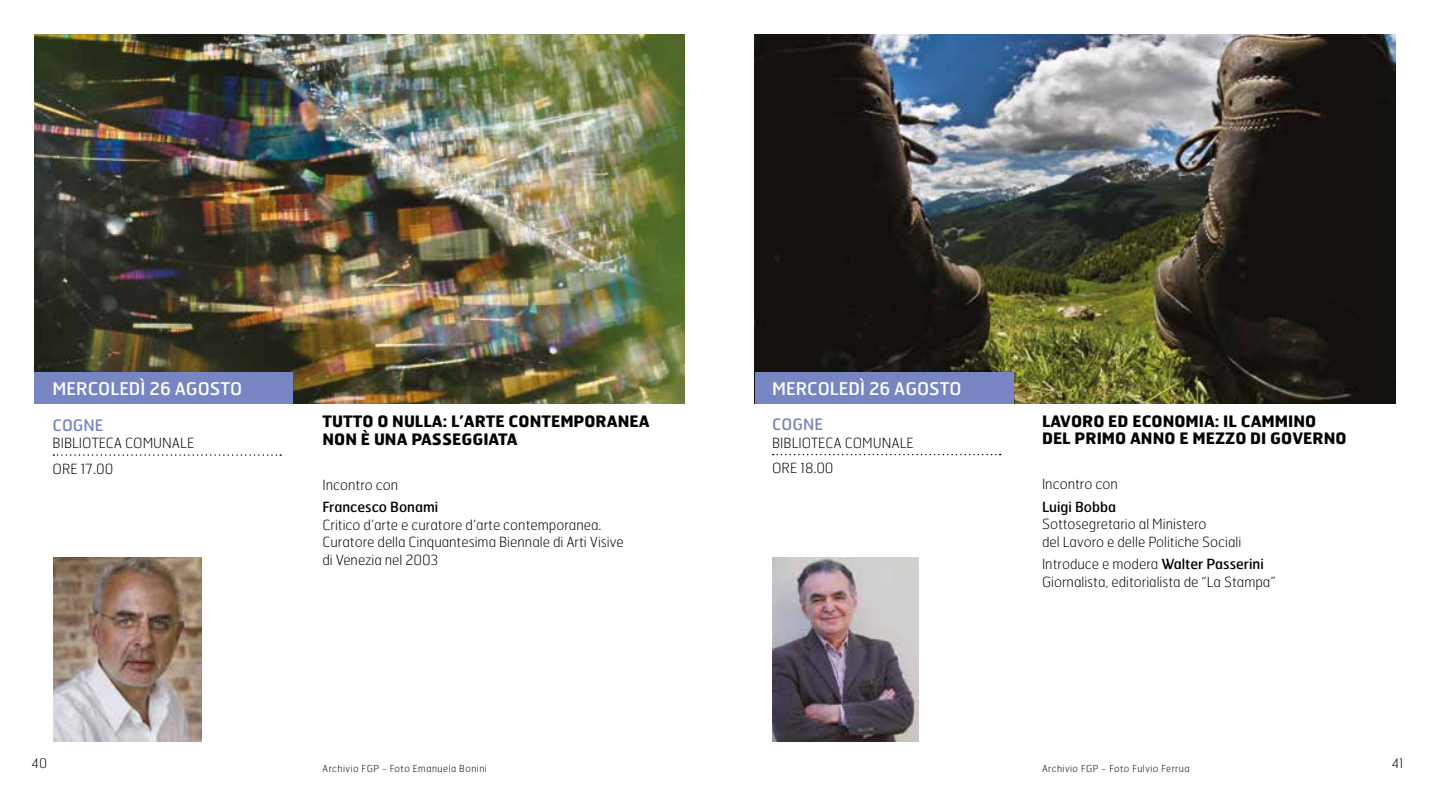
<style>
.page{position:relative;width:1439px;height:794px;background:#fff}
.page>*{position:absolute;margin:0;border:0;box-sizing:border-box;transform-origin:0 0}
.t1{font:17.5px "Hermes";color:#fff}
.t2{font:700 15.75px "Hermes";color:#000}
.t3{font:15.75px "Hermes";color:#7785c2}
.t4{font:100 14px/17.5px "Hermes";color:#000}
.t5{font:14px "Hermes";color:#000}
.t6{font:100 13.12px "Hermes";color:#000}
.t7{font:100 9.62px "Hermes";letter-spacing:.05em;color:#000}
.s1{font-weight:400}
</style>
<div class="page">
<img style="left:35px;top:35px;width:650px;height:369px">
<div style="left:35px;top:372px;width:258px;height:32px;background:#7785c2"></div>
<svg style="left:53px;top:454px;width:228px;height:2px"></svg>
<img style="left:754px;top:35px;width:641px;height:368px">
<div style="left:755px;top:372px;width:258px;height:31px;background:#7785c2"></div>
<svg style="left:773px;top:454px;width:227px;height:1px"></svg>
<img style="left:53px;top:558px;width:148px;height:183px">
<img style="left:772px;top:558px;width:146px;height:183px">
<p class="t1" style="left:53px;top:378px;width:12px">MERCOLED</p>
<p class="t1" style="left:141px;top:378px;width:47px">ì 26 AGOSTO</p>
<p class="t3" style="left:53px;top:415px;width:52px">Cogne</p>
<p class="t4" style="left:53px;top:430px;width:143px;line-height:25.4px">BI BLIOTECA CO MU NALE ore 17.00</p>
<p class="t2" style="left:322px;top:411px;width:21px">TUTTO</p>
<p class="t2" style="left:377px;top:411px;width:26px">O NULLA</p>
<p class="t2" style="left:443px;top:411px;width:33px">: L’ARTE</p>
<p class="t2" style="left:508px;top:411px;width:12px">CONTEMPORANEA</p>
<p class="t2" style="left:322px;top:429px;width:12px">NON</p>
<p class="t2" style="left:361px;top:429px;width:25px">È UNA</p>
<p class="t2" style="left:411px;top:429px;width:11px">PASSEGGIATA</p>
<p class="t4" style="left:322px;top:475px;width:77px">I ncontro con</p>
<p class="t5" style="left:322px;top:498px;width:117px">Francesco Bonami</p>
<p class="t4" style="left:322px;top:515px;width:303px">Critico d’arte e curatore d’arte contemporanea.<br>Curatore della Cinquantesima Biennale di Arti Visive di Venezia nel 2003</p>
<p class="t1" style="left:772px;top:377px;width:135px">mercoledì 26 AGOSTO</p>
<p class="t3" style="left:772px;top:414px;width:52px">Cogne</p>
<p class="t4" style="left:772px;top:430px;width:143px;line-height:25.4px">BI BLIOTECA CO MU NALE ore 18.00</p>
<p class="t2" style="left:1042px;top:411px;width:21px">LAVORO</p>
<p class="t2" style="left:1108px;top:411px;width:36px">ED ECONOMIA</p>
<p class="t2" style="left:1215px;top:411px;width:38px">: IL CAMMINO</p>
<p class="t2" style="left:1042px;top:428px;width:11px">DEL</p>
<p class="t2" style="left:1074px;top:428px;width:11px">PRIMO</p>
<p class="t2" style="left:1130px;top:428px;width:13px">ANNO</p>
<p class="t2" style="left:1179px;top:428px;width:25px">E MEZZO</p>
<p class="t2" style="left:1250px;top:428px;width:43px">DI GOVERNO</p>
<p class="t4" style="left:1042px;top:475px;width:77px">I ncontro con</p>
<p class="t5" style="left:1042px;top:498px;width:75px">Luigi Bobba</p>
<p class="t4" style="left:1042px;top:515px;width:201px">Sottosegretario al Ministero<br>del Lavoro e delle Politiche Sociali</p>
<p class="t4" style="left:1042px;top:555px;width:235px">I ntroduce e modera <span class="s1">Walter Passerini<br></span>Giornalista, editorialista de “La Stampa”</p>
<p class="t6" style="left:32px;top:755px;width:17px">40</p>
<p class="t6" style="left:1391px;top:755px;width:13px">41</p>
<p class="t7" style="left:322px;top:762px;width:46px">Archivio fgp</p>
<p class="t7" style="left:382px;top:762px;width:106px">- Foto Emanuela Bonini</p>
<p class="t7" style="left:1042px;top:762px;width:46px">Archivio fgp</p>
<p class="t7" style="left:1101px;top:762px;width:89px">- Foto Fulvio Ferrua</p>
</div>
